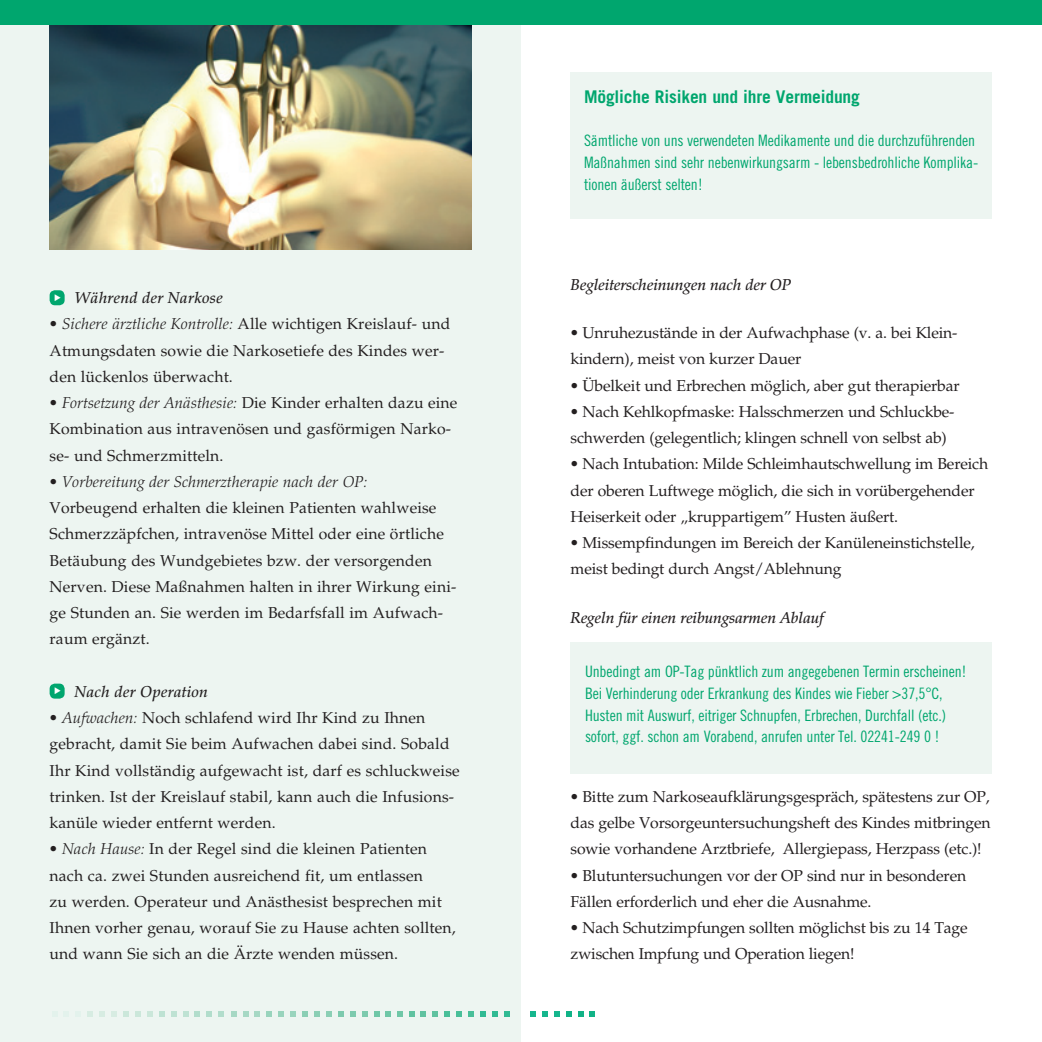
<style>
.page{position:relative;width:1042px;height:1042px;background:#fff}
.page>*{position:absolute;margin:0;border:0;box-sizing:border-box;transform-origin:0 0}
.t1{font:700 17.5px "Trade Gothic LT Std";letter-spacing:-.01em;color:#00a66e}
.t2{font:15.75px/26.2px "Palatino LT Std";letter-spacing:.01em;color:#231f20}
.t3{font:15.75px/26.2px "Palatino LT Std";letter-spacing:-.01em;color:#231f20}
.t4{font:15.75px/21.9px "Trade Gothic LT Std Cn 18";letter-spacing:-.01em;color:#00a66e;text-align:justify}
.t5{font:italic 500 15.75px "Palatino LT Std";letter-spacing:-.01em;color:#231f20}
.t6{font:italic 300 15.75px "Palatino LT Std";letter-spacing:.01em;color:#231f20}
.t7{font:italic 500 15.75px "Palatino LT Std";letter-spacing:.01em;color:#231f20}
.s1{font-weight:300;font-style:italic}
</style>
<div class="page">
<div style="left:0;top:0;width:521px;height:1042px;background:#edf5f1"></div>
<img style="left:50px;top:25px;width:421px;height:225px">
<div style="left:570px;top:72px;width:422px;height:146px;background:#edf5f1"></div>
<div style="left:570px;top:642px;width:422px;height:132px;background:#edf5f1"></div>
<svg style="left:589px;top:1011px;width:6px;height:6px"></svg>
<svg style="left:578px;top:1011px;width:5px;height:6px"></svg>
<svg style="left:566px;top:1011px;width:5px;height:6px"></svg>
<svg style="left:554px;top:1011px;width:5px;height:6px"></svg>
<svg style="left:542px;top:1011px;width:6px;height:6px"></svg>
<svg style="left:530px;top:1011px;width:6px;height:6px"></svg>
<svg style="left:504px;top:1011px;width:5px;height:6px"></svg>
<svg style="left:492px;top:1011px;width:5px;height:6px"></svg>
<svg style="left:480px;top:1011px;width:5px;height:6px"></svg>
<svg style="left:468px;top:1011px;width:6px;height:6px"></svg>
<svg style="left:456px;top:1011px;width:6px;height:6px"></svg>
<svg style="left:444px;top:1011px;width:6px;height:6px"></svg>
<svg style="left:432px;top:1011px;width:6px;height:6px"></svg>
<svg style="left:409px;top:1011px;width:17px;height:6px"></svg>
<svg style="left:397px;top:1011px;width:6px;height:6px"></svg>
<svg style="left:385px;top:1011px;width:6px;height:6px"></svg>
<svg style="left:374px;top:1011px;width:5px;height:6px"></svg>
<svg style="left:362px;top:1011px;width:5px;height:6px"></svg>
<svg style="left:350px;top:1011px;width:5px;height:6px"></svg>
<svg style="left:338px;top:1011px;width:6px;height:6px"></svg>
<svg style="left:326px;top:1011px;width:6px;height:6px"></svg>
<svg style="left:314px;top:1011px;width:6px;height:6px"></svg>
<svg style="left:302px;top:1011px;width:6px;height:6px"></svg>
<svg style="left:290px;top:1011px;width:6px;height:6px"></svg>
<svg style="left:278px;top:1011px;width:6px;height:6px"></svg>
<svg style="left:266px;top:1011px;width:6px;height:6px"></svg>
<svg style="left:243px;top:1011px;width:17px;height:6px"></svg>
<svg style="left:231px;top:1011px;width:6px;height:6px"></svg>
<svg style="left:218px;top:1011px;width:6px;height:6px"></svg>
<svg style="left:206px;top:1011px;width:6px;height:6px"></svg>
<svg style="left:183px;top:1011px;width:17px;height:6px"></svg>
<svg style="left:171px;top:1011px;width:6px;height:6px"></svg>
<svg style="left:159px;top:1011px;width:6px;height:6px"></svg>
<svg style="left:147px;top:1011px;width:6px;height:6px"></svg>
<svg style="left:135px;top:1011px;width:6px;height:6px"></svg>
<svg style="left:123px;top:1011px;width:6px;height:6px"></svg>
<svg style="left:111px;top:1011px;width:6px;height:6px"></svg>
<svg style="left:99px;top:1011px;width:6px;height:6px"></svg>
<svg style="left:87px;top:1011px;width:6px;height:6px"></svg>
<div style="left:0;top:0;width:1042px;height:25px;background:#00a66e"></div>
<div style="left:50px;top:290px;width:15px;height:15px;background:#00a66e;border-radius:5px"></div>
<div style="left:50px;top:683px;width:15px;height:15px;background:#00a66e;border-radius:5px"></div>
<p class="t7" style="left:74px;top:288px;width:150px">Während der Narkose</p>
<p class="t2" style="left:50px;top:311px;width:402px"><span class="s1">• Sichere ärztliche Kontrolle:</span> Alle wichtigen Kreislauf- und<br>Atmungsdaten sowie die Narkosetiefe des Kindes wer&shy;den lückenlos überwacht.</p>
<p class="t2" style="left:50px;top:390px;width:409px"><span class="s1">• Fortsetzung der Anästhesie:</span> Die Kinder erhalten dazu eine<br>Kombination aus intravenösen und gasförmigen Narko&shy;se- und Schmerzmitteln.</p>
<p class="t6" style="left:50px;top:472px;width:319px">• Vorbereitung der Schmerztherapie nach der OP:</p>
<p class="t2" style="left:50px;top:495px;width:408px">Vorbeugend erhalten die kleinen Patienten wahlweise Schmerzzäpfchen, intravenöse Mittel oder eine örtliche Betäubung des Wundgebietes bzw. der versorgenden Nerven. Diese Maßnahmen halten in ihrer Wirkung eini&shy;ge Stunden an. Sie werden im Bedarfsfall im Aufwach&shy;raum ergänzt.</p>
<p class="t7" style="left:74px;top:682px;width:135px">Nach der Operation</p>
<p class="t2" style="left:50px;top:705px;width:412px"><span class="s1">• Aufwachen:</span> Noch schlafend wird Ihr Kind zu Ihnen gebracht, damit Sie beim Aufwachen dabei sind. Sobald Ihr Kind vollständig aufgewacht ist, darf es schluckweise trinken. Ist der Kreislauf stabil, kann auch die Infusions&shy;kanüle wieder entfernt werden.</p>
<p class="t2" style="left:50px;top:836px;width:408px"><span class="s1">• Nach Hause:</span> In der Regel sind die kleinen Patienten nach ca. zwei Stunden ausreichend fit, um entlassen<br>zu werden. Operateur und Anästhesist besprechen mit Ihnen vorher genau, worauf Sie zu Hause achten sollten, und wann Sie sich an die Ärzte wenden müssen.</p>
<p class="t1" style="left:584px;top:86px;width:277px">Mögliche Risiken und ihre Vermeidung</p>
<p class="t4" style="left:584px;top:130px;width:394px">Sämtliche von uns verwendeten Medikamente und die durchzuführenden Maßnahmen sind sehr nebenwirkungsarm - lebensbedrohliche Komplika&shy;tionen äußerst selten!</p>
<p class="t5" style="left:570px;top:275px;width:222px">Begleiterscheinungen nach der OP</p>
<p class="t3" style="left:570px;top:320px;width:388px"><span class="s1">•</span> Unruhezustände in der Aufwachphase (v. a. bei Klein&shy;kindern), meist von kurzer Dauer</p>
<p class="t3" style="left:570px;top:372px;width:391px"><span class="s1">•</span> Übelkeit und Erbrechen möglich, aber gut therapierbar</p>
<p class="t3" style="left:570px;top:399px;width:385px"><span class="s1">•</span> Nach Kehlkopfmaske: Halsschmerzen und Schluckbe&shy;schwerden (gelegentlich; klingen schnell von selbst ab)</p>
<p class="t3" style="left:570px;top:451px;width:419px"><span class="s1">•</span> Nach Intubation: Milde Schleimhautschwellung im Bereich der oberen Luftwege möglich, die sich in vorübergehender<br>Heiserkeit oder „kruppartigem” Husten äußert.</p>
<p class="t3" style="left:570px;top:530px;width:406px"><span class="s1">•</span> Missempfindungen im Bereich der Kanüleneinstichstelle, meist bedingt durch Angst/Ablehnung</p>
<p class="t5" style="left:570px;top:608px;width:255px">Regeln für einen reibungsarmen Ablauf</p>
<p class="t4" style="left:585px;top:660px;width:383px">Unbedingt am OP-Tag pünktlich zum angegebenen Termin erscheinen!</p>
<p class="t4" style="left:585px;top:682px;width:359px">Bei Verhinderung oder Erkrankung des Kindes wie Fieber &gt;37,5°C,</p>
<p class="t4" style="left:585px;top:704px;width:363px">Husten mit Auswurf, eitriger Schnupfen, Erbrechen, Durchfall (etc.)</p>
<p class="t4" style="left:585px;top:726px;width:356px">sofort, ggf. schon am Vorabend, anrufen unter Tel. 02241-249 0 !</p>
<p class="t2" style="left:570px;top:784px;width:421px;text-align:justify"><span class="s1">•</span> Bitte zum Narkoseaufklärungsgespräch, spätestens zur OP, das gelbe Vorsorgeuntersuchungsheft des Kindes mitbringen sowie vorhandene Arztbriefe, Allergiepass, Herzpass (etc.)!</p>
<p class="t3" style="left:570px;top:862px;width:397px"><span class="s1">•</span> Blutuntersuchungen vor der OP sind nur in besonderen<br>Fällen erforderlich und eher die Ausnahme.</p>
<p class="t3" style="left:570px;top:915px;width:399px"><span class="s1">•</span> Nach Schutzimpfungen sollten möglichst bis zu 14 Tage zwischen Impfung und Operation liegen!</p>
</div>
